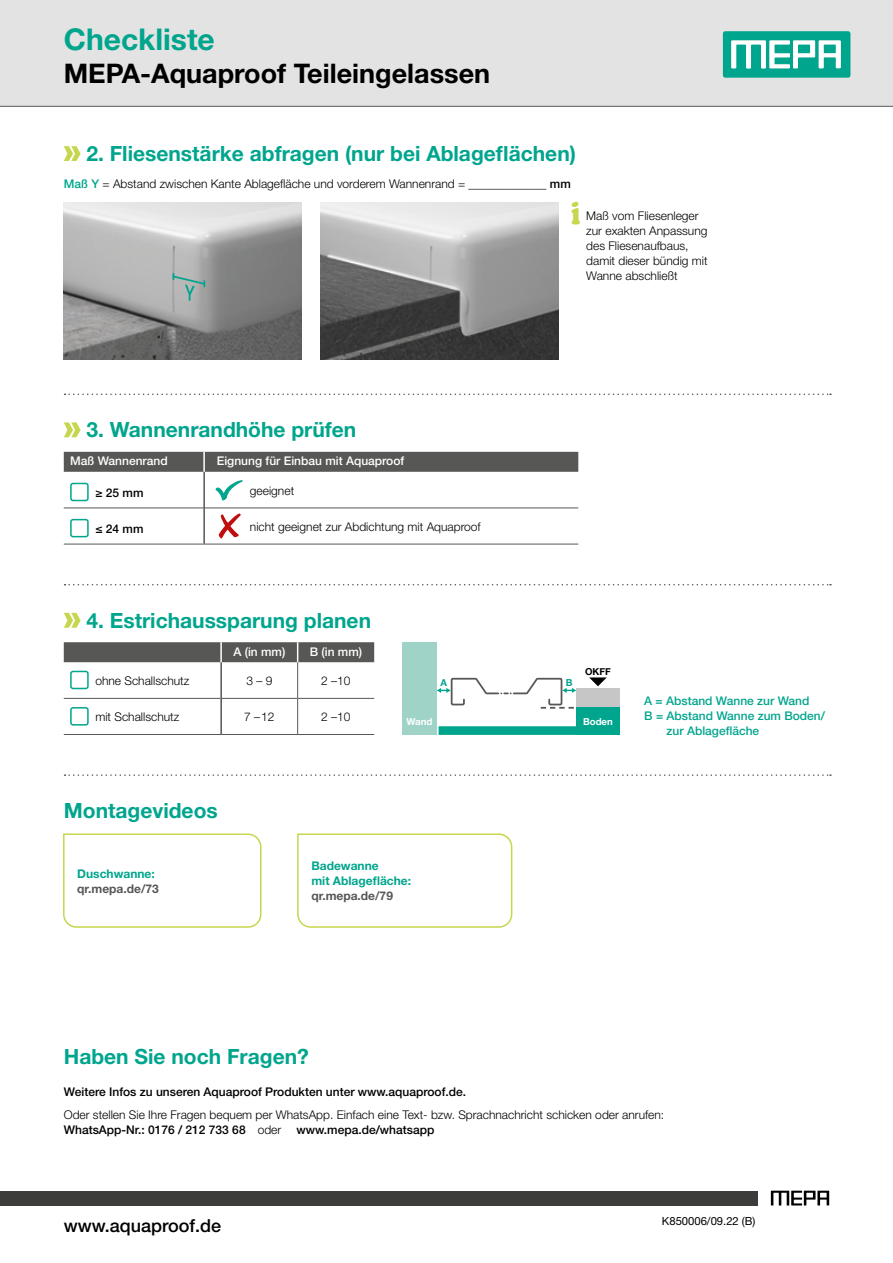
<style>
.page{position:relative;width:893px;height:1263px;background:#fff}
.page>*{position:absolute;margin:0;border:0;box-sizing:border-box;transform-origin:0 0}
.Fließ{font:900 33px "Cooper";color:#c7d64f;scale:.75 1}
.Headline{font:700 30px "Helvetica Neue";color:#00a58d}
.Headline-2{font:700 27px "Helvetica Neue";color:#000}
.Subhead{font:700 21px "Helvetica Neue";color:#00a58d}
.Fließ-2{font:700 21px "Helvetica Neue";color:#00a58d}
.Fließ-3{font:500 18px "Helvetica Neue";color:#000}
.Fließ-4{font:300 12px/15px "Helvetica Neue";color:#000}
.Fließ-5{font:500 12px "Helvetica Neue";color:#000}
.Fließ-6{font:500 12px "Helvetica Neue";color:#00a58d}
.Fließ-7{font:500 12px "Helvetica Neue";color:#fff}
.Fließ-8{font:700 12px/15px "Helvetica Neue";color:#00a58d}
.Fließ-9{font:700 12px/15px "Helvetica Neue";color:#575756}
.K-Nr{font:11.25px "Helvetica Neue";color:#000}
.t1{font:700 9.6px "Helvetica Neue";color:#fff}
.t2{font:700 9.6px "Helvetica Neue";color:#000}
.t3{font:700 9.6px "Helvetica Neue";color:#00a58d}
.s1{font-weight:500;color:#00a58d}
.s2{font-weight:500}
.s3{font-family:"Helvetica Neue LTW1 G"}
.s4{color:#00a58d}
.s5{color:#575756}
</style>
<div class="page">
<div style="left:0;top:1191px;width:758px;height:14px;background:#3c3c3b"></div>
<svg style="left:771px;top:1191px;width:58px;height:14px"></svg>
<div style="left:0;top:0;width:893px;height:106px;background:#e3e3e3"></div>
<hr style="left:0;top:106px;width:893px;height:1px;background:#575756">
<img style="left:321px;top:202px;width:238px;height:157px">
<img style="left:64px;top:202px;width:238px;height:157px">
<svg style="left:171px;top:274px;width:35px;height:27px"></svg>
<div style="left:402px;top:642px;width:35px;height:93px;background:#9fd3c7"></div>
<div style="left:576px;top:688px;width:44px;height:19px;background:#c6c6c6"></div>
<svg style="left:589px;top:677px;width:18px;height:9px"></svg>
<div style="left:576px;top:707px;width:44px;height:28px;background:#00a58d"></div>
<div style="left:439px;top:726px;width:175px;height:9px;background:#00a58d"></div>
<svg style="left:437px;top:677px;width:139px;height:32px"></svg>
<svg style="left:63px;top:833px;width:199px;height:95px"></svg>
<svg style="left:297px;top:833px;width:216px;height:95px"></svg>
<svg style="left:723px;top:31px;width:127px;height:47px;background:#46bdab"></svg>
<svg style="left:64px;top:146px;width:17px;height:15px"></svg>
<svg style="left:65px;top:393px;width:766px;height:2px"></svg>
<svg style="left:64px;top:422px;width:17px;height:15px"></svg>
<div style="left:64px;top:452px;width:514px;height:20px;background:#575756"></div>
<hr style="left:204px;top:472px;width:1px;height:36px;background:#000">
<hr style="left:204px;top:508px;width:1px;height:36px;background:#000">
<hr style="left:204px;top:507px;width:374px;height:1px;background:#575756">
<hr style="left:204px;top:544px;width:374px;height:1px;background:#575756">
<hr style="left:64px;top:507px;width:140px;height:1px;background:#575756">
<hr style="left:64px;top:544px;width:140px;height:1px;background:#575756">
<hr style="left:203px;top:452px;width:2px;height:20px;background:#fff">
<div style="left:70px;top:483px;width:19px;height:18px;border:2px solid #00a58d;border-radius:2px"></div>
<svg style="left:215px;top:480px;width:28px;height:20px"></svg>
<div style="left:70px;top:519px;width:19px;height:18px;border:2px solid #00a58d;border-radius:2px"></div>
<svg style="left:218px;top:513px;width:23px;height:26px"></svg>
<svg style="left:65px;top:584px;width:766px;height:1px"></svg>
<svg style="left:64px;top:613px;width:17px;height:15px"></svg>
<hr style="left:221px;top:662px;width:1px;height:36px;background:#000">
<hr style="left:221px;top:698px;width:1px;height:36px;background:#000">
<hr style="left:297px;top:662px;width:1px;height:36px;background:#575756">
<hr style="left:297px;top:699px;width:1px;height:35px;background:#575756">
<hr style="left:221px;top:698px;width:77px;height:1px;background:#575756">
<hr style="left:298px;top:698px;width:76px;height:1px;background:#575756">
<hr style="left:221px;top:734px;width:77px;height:1px;background:#575756">
<hr style="left:298px;top:734px;width:76px;height:1px;background:#575756">
<hr style="left:64px;top:698px;width:157px;height:1px;background:#575756">
<hr style="left:64px;top:734px;width:157px;height:1px;background:#575756">
<div style="left:64px;top:642px;width:310px;height:20px;background:#575756"></div>
<div style="left:70px;top:671px;width:19px;height:18px;border:2px solid #00a58d;border-radius:2px"></div>
<div style="left:70px;top:707px;width:19px;height:18px;border:2px solid #00a58d;border-radius:2px"></div>
<svg style="left:65px;top:774px;width:766px;height:2px"></svg>
<p class="Headline" style="left:64px;top:20px;width:153px">Checkliste</p>
<p class="Headline-2" style="left:64px;top:56px;width:428px">MEPA-Aquaproof Teileingelassen</p>
<p class="Fließ-2" style="left:86px;top:141px;width:491px">2. Fliesenstärke abfragen (nur bei Ablageflächen)</p>
<p class="Fließ-4" style="left:64px;top:176px;width:508px"><span class="s1">Maß Y</span> = Abstand zwischen Kante Ablagefläche und vorderem Wannenrand = _____________ <span class="s2">mm</span></p>
<p class="Subhead" style="left:86px;top:417px;width:271px">3. Wannenrandhöhe prüfen</p>
<p class="Fließ-7" style="left:70px;top:454px;width:99px">Maß Wannenrand</p>
<p class="Fließ-7" style="left:217px;top:454px;width:189px">Eignung für Einbau mit Aquaproof</p>
<p class="Fließ-5" style="left:95px;top:486px;width:50px"><span class="s3">≥</span> 25 mm</p>
<p class="Fließ-4" style="left:250px;top:483px;width:46px">geeignet</p>
<p class="Fließ-5" style="left:95px;top:522px;width:50px"><span class="s3">≤</span> 24 mm</p>
<p class="Fließ-4" style="left:250px;top:519px;width:232px">nicht geeignet zur Abdichtung mit Aquaproof</p>
<p class="Fließ" style="left:571px;top:194px;width:13px">i</p>
<p class="Fließ-4" style="left:586px;top:208px;width:123px">Maß vom Fliesenleger zur exakten Anpassung des Fliesenaufbaus, damit dieser bündig mit<br>Wanne abschließt</p>
<p class="Subhead" style="left:86px;top:607px;width:286px">4. Estrichaussparung planen</p>
<p class="Fließ-7" style="left:233px;top:644px;width:54px">A (in mm)</p>
<p class="Fließ-7" style="left:310px;top:644px;width:54px">B (in mm)</p>
<p class="Fließ-4" style="left:95px;top:673px;width:96px">ohne Schallschutz</p>
<p class="Fließ-4" style="left:246px;top:673px;width:28px">3 – 9</p>
<p class="Fließ-4" style="left:321px;top:673px;width:31px">2 –10</p>
<p class="Fließ-4" style="left:95px;top:709px;width:85px">mit Schallschutz</p>
<p class="Fließ-4" style="left:244px;top:709px;width:32px">7 –12</p>
<p class="Fließ-4" style="left:321px;top:709px;width:31px">2 –10</p>
<p class="t3" style="left:440px;top:675px;width:8px">A</p>
<p class="t3" style="left:566px;top:675px;width:8px">B</p>
<p class="t2" style="left:585px;top:664px;width:27px">OKFF</p>
<p class="t1" style="left:407px;top:713px;width:27px">Wand</p>
<p class="t1" style="left:583px;top:714px;width:31px">Boden</p>
<p class="Subhead" style="left:64px;top:798px;width:155px">Montagevideos</p>
<p class="Fließ-9" style="left:77px;top:866px;width:83px"><span class="s4">Duschwanne: </span>qr.mepa.de/73</p>
<p class="Fließ-8" style="left:311px;top:858px;width:101px">Badewanne<br>mit Ablagefläche: <span class="s5">qr.mepa.de/79</span></p>
<p class="Fließ-6" style="left:644px;top:693px;width:167px">A = Abstand Wanne zur Wand</p>
<p class="Fließ-6" style="left:644px;top:708px;width:182px">B = Abstand Wanne zum Boden/</p>
<p class="Fließ-6" style="left:666px;top:723px;width:94px">zur Ablagefläche</p>
<p class="Subhead" style="left:64px;top:1043px;width:247px">Haben Sie noch Fragen?</p>
<p class="Fließ-5" style="left:64px;top:1084px;width:404px">Weitere Infos zu unseren Aquaproof Produkten unter www.aquaproof.de.</p>
<p class="Fließ-4" style="left:64px;top:1107px;width:602px">Oder stellen Sie Ihre Fragen bequem per WhatsApp. Einfach eine Text- bzw. Sprachnachricht schicken oder anrufen:<br><span class="s2">WhatsApp-Nr.: 0176 / 212 733 68</span> oder</p>
<p class="Fließ-5" style="left:297px;top:1123px;width:139px">www.mepa.de/whatsapp</p>
<p class="Fließ-3" style="left:64px;top:1215px;width:159px">www.aquaproof.de</p>
<h1 class="K-Nr" style="left:662px;top:1214px;width:95px">K850006/09.22 (B)</h1>
</div>
